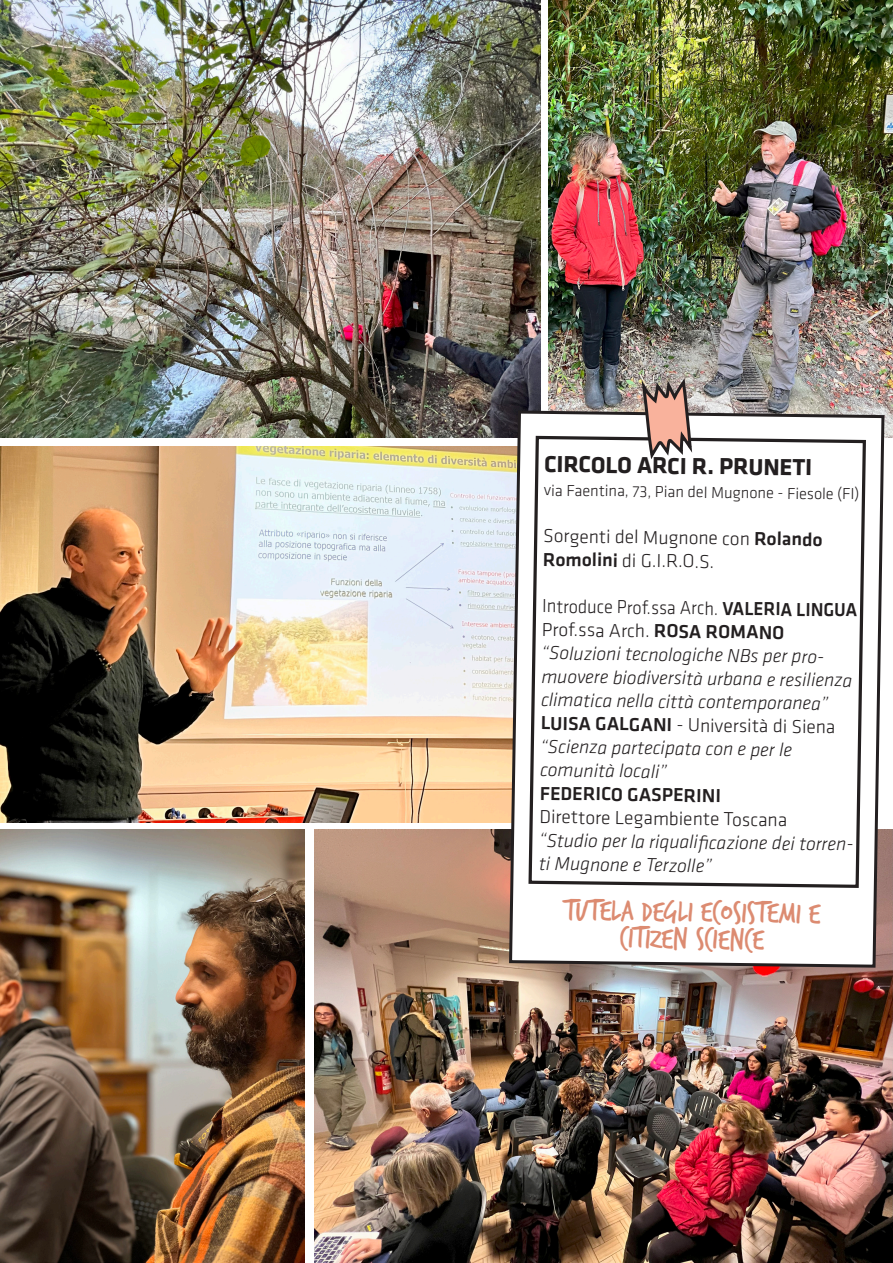
<style>
.page{position:relative;width:893px;height:1263px;background:#fff}
.page>*{position:absolute;margin:0;border:0;box-sizing:border-box;transform-origin:0 0}
.t1{font:31.5px/27px "Trash Hand";color:#dc8b71;text-align:center}
.t2{font:700 24px "Klavika";color:#231f20}
.t3{font:italic 300 19.5px/23.4px "Klavika";color:#231f20}
.t4{font:300 19.5px/23.2px "Klavika";color:#231f20}
.t5{font:500 19.5px "Klavika";color:#231f20}
.t6{font:300 16.5px "Klavika";color:#231f20}
.s1{font-weight:500}
.s2{font-style:normal}
.s3{font-weight:500;font-style:normal}
</style>
<div class="page">
<img style="left:0;top:0;width:540px;height:438px">
<img style="left:549px;top:0;width:344px;height:438px">
<img style="left:0;top:829px;width:305px;height:434px">
<img style="left:315px;top:829px;width:578px;height:434px">
<img style="left:0;top:446px;width:507px;height:377px">
<svg style="left:507px;top:409px;width:379px;height:560px"></svg>
<svg style="left:527px;top:434px;width:341px;height:455px"></svg>
<svg style="left:639px;top:372px;width:55px;height:92px"></svg>
<p class="t2" style="left:544px;top:450px;width:270px;rotate:1deg">CIRCOLO ARCI R. PRUNETI</p>
<p class="t6" style="left:544px;top:480px;width:317px;rotate:1deg">via Faentina, 73, Pian del Mugnone - Fiesole (FI)</p>
<p class="t4" style="left:543px;top:524px;width:281px;rotate:1deg">Sorgenti del Mugnone con <span class="s1">Rolando<br>Romolini</span> di G.I.R.O.S.</p>
<p class="t3" style="left:543px;top:594px;width:317px;rotate:1deg"><span class="s2">Introduce Prof.ssa Arch.</span> <span class="s3">VALERIA LINGUA </span><span class="s2">Prof.ssa Arch.</span> <span class="s3">ROSA ROMANO </span>“Soluzioni tecnologiche NBs per pro&shy;muovere biodiversità urbana e resilienza climatica nella città contemporanea” <span class="s3">LUISA GALGANI</span> <span class="s2">- Università di Siena </span>“Scienza partecipata con e per le comunità locali”</p>
<p class="t5" style="left:540px;top:782px;width:183px;rotate:1deg">FEDERICO GASPERINI</p>
<p class="t4" style="left:540px;top:805px;width:249px;rotate:1deg">Direttore Legambiente Toscana</p>
<p class="t3" style="left:539px;top:828px;width:318px;rotate:1deg">“Studio per la riqualifi cazione dei torren&shy;ti Mugnone e Terzolle”</p>
<h1 class="t1" style="left:565px;top:897px;width:258px;rotate:1deg">TUTELA DEGLI ECOSISTEMI E<br>CITIZEN SCIENCE</h1>
</div>
